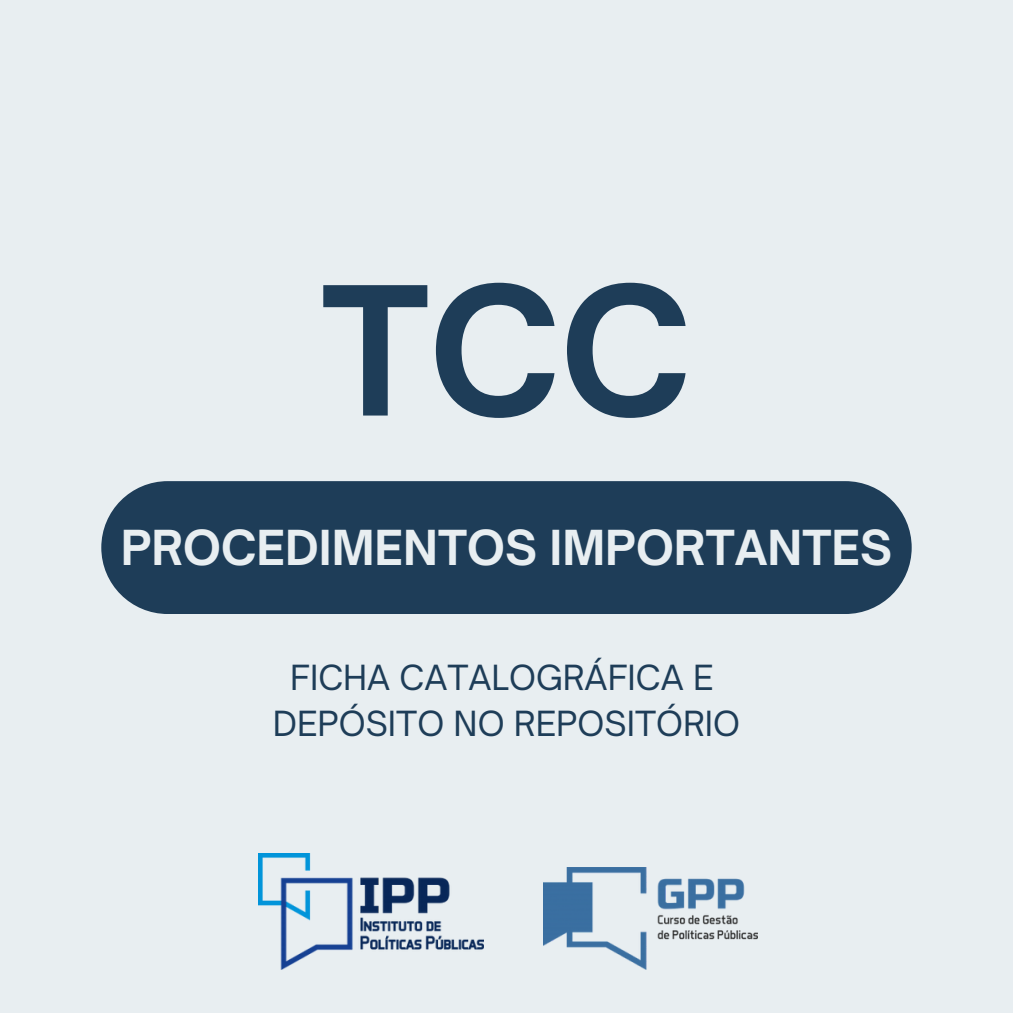
<style>
.page{position:relative;width:1013px;height:1013px;background:#fff}
.page>*{position:absolute;margin:0;border:0;box-sizing:border-box;transform-origin:0 0}
.t1{font:700 170.75px "Open Sauce One";color:#1e3d58}
.t2{font:700 46.12px "Open Sauce One";color:#e8eef1}
.t3{font:33.12px "Open Sauce One";color:#1e3d58}
</style>
<div class="page">
<div style="left:0;top:0;width:1012px;height:1012px;background:#e8eef1"></div>
<img style="left:258px;top:853px;width:225px;height:116px">
<div style="left:101px;top:481px;width:810px;height:133px;background:#1e3d58;border-radius:66px"></div>
<img style="left:543px;top:867px;width:214px;height:102px">
<p class="t1" style="left:321px;top:245px;width:371px">TCC</p>
<p class="t2" style="left:121px;top:518px;width:773px">PROCEDIMENTOS IMPORTANTES</p>
<p class="t3" style="left:290px;top:656px;width:425px">FICHA CATALOGRÁFICA E</p>
<p class="t3" style="left:273px;top:703px;width:469px">DEPÓSITO NO REPOSITÓRIO</p>
</div>
